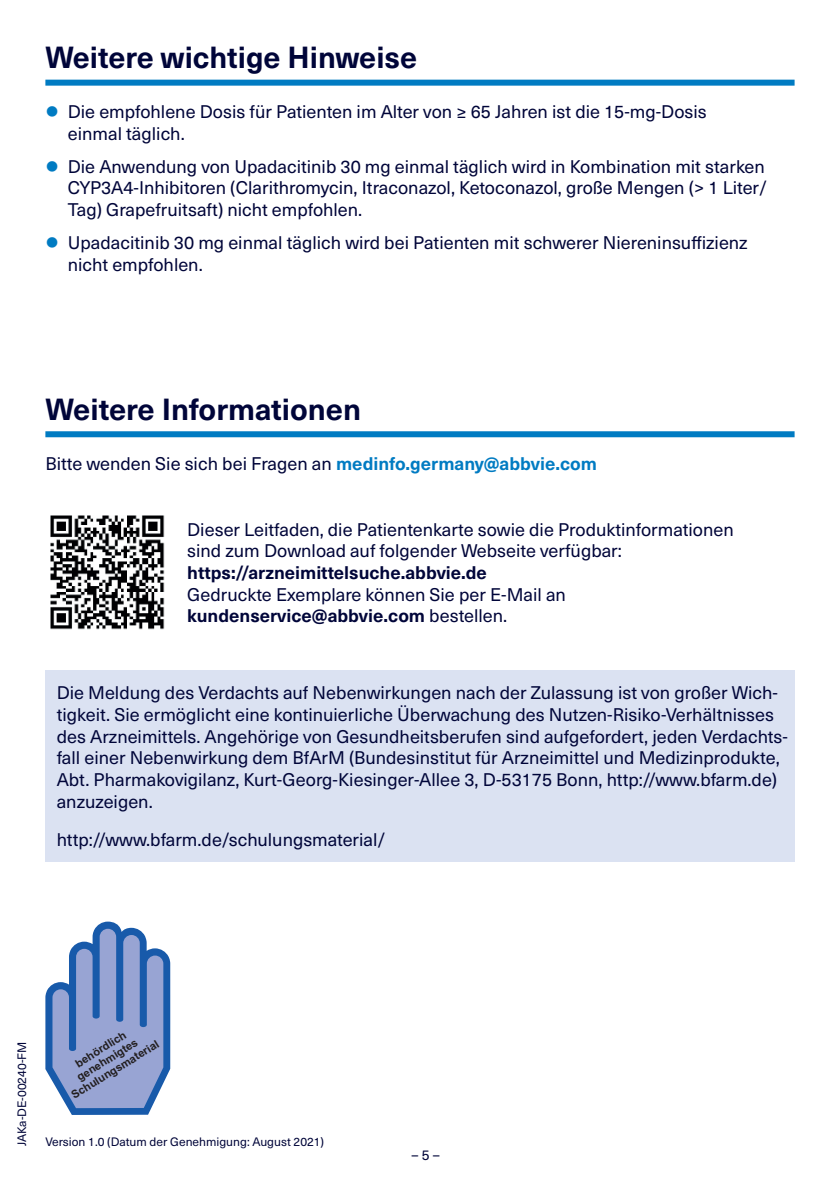
<style>
.page{position:relative;width:840px;height:1191px;background:#fff}
.page>*{position:absolute;margin:0;border:0;box-sizing:border-box;transform-origin:0 0}
.t1{font:700 30px "Neue Haas Unica W1 G";color:#000539}
.t2{font:18px/21.6px "Neue Haas Unica W1 G";color:#000539}
.t3{font:700 18px "Neue Haas Unica W1 G";color:#000539}
.t4{font:14px "Neue Haas Unica W1 G";color:#000539}
.t5{font:12px "Neue Haas Unica W1 G";color:#000539}
.t6{font:700 11.2px/12.4px "Arial";color:#231f20;text-align:center}
.s1{color:#007bc2}
.s2{font-weight:700;color:#007bc2}
.s3{font-weight:700}
</style>
<div class="page">
<div style="left:45px;top:671px;width:749px;height:191px;background:#dbe2f2"></div>
<div style="left:45px;top:431px;width:749px;height:6px;background:#007bc2"></div>
<svg style="left:45px;top:921px;width:125px;height:194px"></svg>
<img style="left:51px;top:515px;width:114px;height:115px">
<div style="left:45px;top:80px;width:749px;height:6px;background:#007bc2"></div>
<h1 class="t1" style="left:45px;top:35px;width:373px">Weitere wichtige Hinweise</h1>
<p class="t2" style="left:68px;top:100px;width:640px;text-indent:-22px"><span class="s1">●</span> Die empfohlene Dosis für Patienten im Alter von ≥ 65 Jahren ist die 15-mg-Dosis einmal täglich.</p>
<p class="t2" style="left:68px;top:155px;width:700px;text-indent:-22px"><span class="s1">●</span> Die Anwendung von Upadacitinib 30 mg einmal täglich wird in Kombination mit starken<br>CYP3A4-Inhibitoren (Clarithromycin, Itraconazol, Ketoconazol, große Mengen (&gt; 1 Liter/<br>Tag) Grapefruitsaft) nicht empfohlen.</p>
<p class="t2" style="left:68px;top:231px;width:681px;text-indent:-22px"><span class="s1">●</span> Upadacitinib 30 mg einmal täglich wird bei Patienten mit schwerer Niereninsuffizienz nicht empfohlen.</p>
<h1 class="t1" style="left:45px;top:386px;width:317px">Weitere Informationen</h1>
<p class="t2" style="left:45px;top:452px;width:553px">Bitte wenden Sie sich bei Fragen an <span class="s2">medinfo.germany@abbvie.com</span></p>
<p class="t2" style="left:187px;top:517px;width:547px">Dieser Leitfaden, die Patientenkarte sowie die Produktinformationen sind zum Download auf folgender Webseite verfügbar:</p>
<p class="t3" style="left:187px;top:559px;width:301px">https://arzneimittelsuche.abbvie.de</p>
<p class="t2" style="left:187px;top:582px;width:380px">Gedruckte Exemplare können Sie per E-Mail an <span class="s3">kundenservice@abbvie.com</span> bestellen.</p>
<p class="t2" style="left:57px;top:681px;width:732px">Die Meldung des Verdachts auf Nebenwirkungen nach der Zulassung ist von großer Wich&shy;tigkeit. Sie ermöglicht eine kontinuierliche Überwachung des Nutzen-Risiko-Verhältnisses des Arzneimittels. Angehörige von Gesundheitsberufen sind aufgefordert, jeden Verdachts&shy;fall einer Nebenwirkung dem BfArM (Bundesinstitut für Arzneimittel und Medizinprodukte, Abt. Pharmakovigilanz, Kurt-Georg-Kiesinger-Allee 3, D-53175 Bonn, http://www.bfarm.de) anzuzeigen.</p>
<p class="t2" style="left:57px;top:828px;width:330px">http://www.bfarm.de/schulungsmaterial/</p>
<p class="t5" style="left:13px;top:1145px;width:106px;rotate:-90deg">JAKa-DE-00240-FM</p>
<p class="t6" style="left:56px;top:1070px;width:102px;rotate:-32deg">behördlich genehmigtes<br>Schulungsmaterial</p>
<p class="t5" style="left:45px;top:1132px;width:280px">Version 1.0 (Datum der Genehmigung: August 2021)</p>
<p class="t4" style="left:411px;top:1144px;width:30px">– 5 –</p>
</div>
